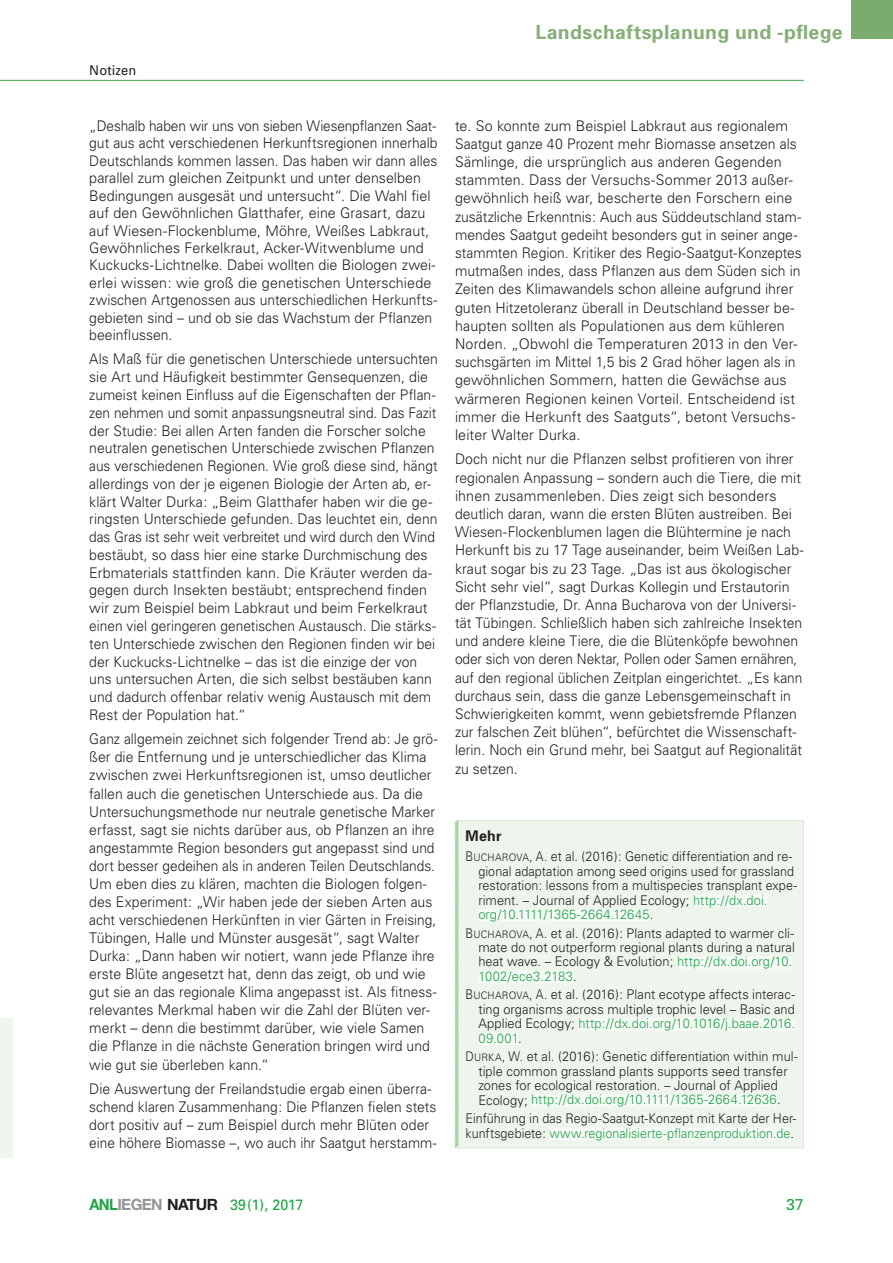
<style>
.page{position:relative;width:893px;height:1263px;background:#fff}
.page>*{position:absolute;margin:0;border:0;box-sizing:border-box;transform-origin:0 0}
.t1{font:700 19.5px "Univers";letter-spacing:.015em;color:#85b078}
.t2{font:15.75px "Univers";color:#1fa245}
.t3{font:15px "Univers";letter-spacing:-.01em;color:#1fa245;scale:.95 1}
.P1__Fließtext_2Sp{font:300 14.7px/17.7px "Univers";color:#231f20;scale:.95 1}
.P1__Fließtext_2Sp-2{font:300 14.7px/18px "Univers";color:#231f20;scale:.94 1}
.P1__Fließtext_2Sp-3{font:300 14.7px/18.1px "Univers";color:#231f20}
.P1__Fließtext_2Sp-4{font:300 14.7px/17.4px "Univers";color:#231f20;scale:.93 1}
.H8__Kol_Titel_4{font:700 14.7px "Univers";color:#231f20;scale:.96 1}
.t4{font:13.5px "Univers";letter-spacing:.01em;color:#231f20;scale:.95 1}
.P8__GliedLit{font:300 13.35px/14.4px "Univers";letter-spacing:.005em;color:#231f20;scale:.96 1}
.P8__GliedLit-2{font:300 13.35px/14.4px "Univers";letter-spacing:.005em;color:#231f20;scale:.94 1}
.s1{font-style:inherit}
.s2{font-size:10.35px}
.s3{color:#1fa245}
.s4{font-family:"Helvetica Neue";font-weight:700;font-size:15.6px}
.s5{font-family:"Helvetica Neue";font-weight:700;font-size:15.6px;color:#939598}
.s6{font-family:"Helvetica Neue";font-weight:700;font-size:15.6px;color:#231f20}
</style>
<div class="page">
<hr style="left:0;top:80px;width:804px;height:1px;background:#57b061">
<div style="left:851px;top:0;width:42px;height:39px;background:#7cab70"></div>
<div style="left:0;top:1018px;width:13px;height:140px;background:#edf5ec"></div>
<div style="left:455px;top:820px;width:349px;height:328px;background:#edf5ec;border:1px solid #dbebda"></div>
<svg style="left:454px;top:820px;width:5px;height:328px"></svg>
<div style="left:693px;top:894px;width:74px;height:13px;background:#f7fbf7"></div>
<div style="left:478px;top:909px;width:172px;height:12px;background:#f7fbf7"></div>
<div style="left:677px;top:956px;width:115px;height:13px;background:#f7fbf7"></div>
<div style="left:478px;top:971px;width:95px;height:12px;background:#f7fbf7"></div>
<div style="left:578px;top:1018px;width:217px;height:13px;background:#f7fbf7"></div>
<div style="left:478px;top:1032px;width:40px;height:13px;background:#f7fbf7"></div>
<div style="left:531px;top:1094px;width:246px;height:13px;background:#f7fbf7"></div>
<div style="left:549px;top:1127px;width:241px;height:13px;background:#f7fbf7"></div>
<p class="t4" style="left:89px;top:62px;width:51px">Notizen</p>
<h1 class="t1" style="left:536px;top:20px;width:309px">Landschaftsplanung und -pflege</h1>
<p class="P1__Fließtext_2Sp-4" style="left:89px;top:117px;width:376px">„Deshalb haben wir uns von sieben Wiesenpflanzen Saat&shy;gut aus acht verschiedenen Herkunftsregionen innerhalb Deutschlands kommen lassen. Das haben wir dann alles parallel zum gleichen Zeitpunkt und unter denselben Bedingungen ausgesät und untersucht“. Die Wahl fiel auf den Gewöhnlichen Glatthafer, eine Grasart, dazu auf Wiesen-Flockenblume, Möhre, Weißes Labkraut, Gewöhnliches Ferkelkraut, Acker-Witwenblume und Kuckucks-Lichtnelke. Dabei wollten die Biologen zwei&shy;erlei wissen: wie groß die genetischen Unterschiede zwischen Artgenossen aus unterschiedlichen Herkunfts&shy;gebieten sind – und ob sie das Wachstum der Pflanzen beeinflussen.</p>
<p class="P1__Fließtext_2Sp" style="left:89px;top:350px;width:369px">Als Maß für die genetischen Unterschiede untersuchten sie Art und Häufigkeit bestimmter Gensequenzen, die zumeist keinen Einfluss auf die Eigenschaften der Pflan&shy;zen nehmen und somit anpassungsneutral sind. Das Fazit der Studie: Bei allen Arten fanden die Forscher solche neutralen genetischen Unterschiede zwischen Pflanzen aus verschiedenen Regionen. Wie groß diese sind, hängt allerdings von der je eigenen Biologie der Arten ab, er&shy;klärt Walter Durka: „Beim Glatthafer haben wir die ge&shy;ringsten Unterschiede gefunden. Das leuchtet ein, denn das Gras ist sehr weit verbreitet und wird durch den Wind bestäubt, so dass hier eine starke Durchmischung des Erbmaterials stattfinden kann. Die Kräuter werden da&shy;gegen durch Insekten bestäubt; entsprechend finden wir zum Beispiel beim Labkraut und beim Ferkelkraut einen viel geringeren genetischen Austausch. Die stärks&shy;ten Unterschiede zwischen den Regionen finden wir bei der Kuckucks-Lichtnelke – das ist die einzige der von uns untersuchen Arten, die sich selbst bestäuben kann und dadurch offenbar relativ wenig Austausch mit dem Rest der Population hat.“</p>
<p class="P1__Fließtext_2Sp-2" style="left:89px;top:730px;width:372px">Ganz allgemein zeichnet sich folgender Trend ab: Je grö&shy;ßer die Entfernung und je unterschiedlicher das Klima zwischen zwei Herkunftsregionen ist, umso deutlicher fallen auch die genetischen Unterschiede aus. Da die Untersuchungsmethode nur neutrale genetische Marker erfasst, sagt sie nichts darüber aus, ob Pflanzen an ihre angestammte Region besonders gut angepasst sind und dort besser gedeihen als in anderen Teilen Deutschlands.<br>Um eben dies zu klären, machten die Biologen folgen&shy;des Experiment: „Wir haben jede der sieben Arten aus acht verschiedenen Herkünften in vier Gärten in Freising, Tübingen, Halle und Münster ausgesät“, sagt Walter Durka: „Dann haben wir notiert, wann jede Pflanze ihre erste Blüte angesetzt hat, denn das zeigt, ob und wie gut sie an das regionale Klima angepasst ist. Als fitness&shy;relevantes Merkmal haben wir die Zahl der Blüten ver&shy;merkt – denn die bestimmt darüber, wie viele Samen die Pflanze in die nächste Generation bringen wird und wie gut sie überleben kann.“</p>
<p class="P1__Fließtext_2Sp" style="left:89px;top:1080px;width:367px">Die Auswertung der Freilandstudie ergab einen überra&shy;schend klaren Zusammenhang: Die Pflanzen fielen stets dort positiv auf – zum Beispiel durch mehr Blüten oder eine höhere Biomasse –, wo auch ihr Saatgut herstamm-</p>
<p class="P1__Fließtext_2Sp-3" style="left:455px;top:116px;width:348px">te. So konnte zum Beispiel Labkraut aus regionalem Saatgut ganze 40 Prozent mehr Biomasse ansetzen als Sämlinge, die ursprünglich aus anderen Gegenden stammten. Dass der Versuchs-Sommer 2013 außer&shy;gewöhnlich heiß war, bescherte den Forschern eine zusätzliche Erkenntnis: Auch aus Süddeutschland stam&shy;mendes Saatgut gedeiht besonders gut in seiner ange&shy;stammten Region. Kritiker des Regio-Saatgut-Konzeptes mutmaßen indes, dass Pflanzen aus dem Süden sich in Zeiten des Klimawandels schon alleine aufgrund ihrer guten Hitzetoleranz überall in Deutschland besser be&shy;haupten sollten als Populationen aus dem kühleren Norden. „Obwohl die Temperaturen 2013 in den Ver&shy;suchsgärten im Mittel 1,5 bis 2 Grad höher lagen als in gewöhnlichen Sommern, hatten die Gewächse aus wärmeren Regionen keinen Vorteil. Entscheidend ist immer die Herkunft des Saatguts“, betont Versuchs&shy;leiter Walter Durka.</p>
<p class="P1__Fließtext_2Sp" style="left:455px;top:450px;width:369px;line-height:18.1px">Doch nicht nur die Pflanzen selbst profitieren von ihrer regionalen Anpassung – sondern auch die Tiere, die mit ihnen zusammenleben. Dies zeigt sich besonders deutlich daran, wann die ersten Blüten austreiben. Bei Wiesen-Flockenblumen lagen die Blühtermine je nach Herkunft bis zu 17 Tage auseinander, beim Weißen Lab&shy;kraut sogar bis zu 23 Tage. „Das ist aus ökologischer Sicht sehr viel“, sagt Durkas Kollegin und Erstautorin der Pflanzstudie, Dr. Anna Bucharova von der Universi&shy;tät Tübingen. Schließlich haben sich zahlreiche Insekten und andere kleine Tiere, die die Blütenköpfe bewohnen oder sich von deren Nektar, Pollen oder Samen ernähren, auf den regional üblichen Zeitplan eingerichtet. „Es kann durchaus sein, dass die ganze Lebensgemeinschaft in Schwierigkeiten kommt, wenn gebietsfremde Pflanzen zur falschen Zeit blühen“, befürchtet die Wissenschaft&shy;lerin. Noch ein Grund mehr, bei Saatgut auf Regionalität zu setzen.</p>
<p class="H8__Kol_Titel_4" style="left:466px;top:826px;width:39px">Mehr</p>
<p class="P8__GliedLit-2" style="left:478px;top:849px;width:341px;text-indent:-13px"><span class="s1">B</span><span class="s2">UCHAROVA</span><span class="s1">, A.</span> et al. (2016): Genetic differentiation and re&shy;gional adaptation among seed origins used for grassland restoration: lessons from a multispecies transplant expe&shy;riment. – Journal of Applied Ecology; <span class="s3">http://dx.doi. org/10.1111/1365-2664.12645</span>.</p>
<p class="P8__GliedLit" style="left:478px;top:926px;width:331px;text-indent:-13px"><span class="s1">B</span><span class="s2">UCHAROVA</span><span class="s1">, A.</span> et al. (2016): Plants adapted to warmer cli&shy;mate do not outperform regional plants during a natural heat wave. – Ecology &amp; Evolution; <span class="s3">http://dx.doi.org/10.<br>1002/ece3.2183</span>.</p>
<p class="P8__GliedLit" style="left:478px;top:987px;width:331px;text-align:justify;text-indent:-13px"><span class="s1">B</span><span class="s2">UCHAROVA</span><span class="s1">, A.</span> et al. (2016): Plant ecotype affects interac&shy;ting organisms across multiple trophic level – Basic and Applied Ecology; <span class="s3">http://dx.doi.org/10.1016/j.baae.2016.<br>09.001</span>.</p>
<p class="P8__GliedLit" style="left:466px;top:1049px;width:347px;text-align:center"><span class="s1">D</span><span class="s2">URKA</span><span class="s1">, W.</span> et al. (2016): Genetic differentiation within mul&shy;tiple common grassland plants supports seed transfer zones for ecological restoration. – Journal of Applied Ecology; <span class="s3">http://dx.doi.org/10.1111/1365-2664.12636</span>.</p>
<p class="P8__GliedLit-2" style="left:466px;top:1111px;width:353px">Einführung in das Regio-Saatgut-Konzept mit Karte der Her&shy;kunftsgebiete: <span class="s3">www.regionalisierte-pflanzenproduktion.de</span>.</p>
<p class="t3" style="left:89px;top:1196px;width:227px"><span class="s4">ANL</span><span class="s5">IEGEN</span> <span class="s6">NATUR</span> 39(1), 2017</p>
<p class="t2" style="left:786px;top:1195px;width:19px">37</p>
</div>
